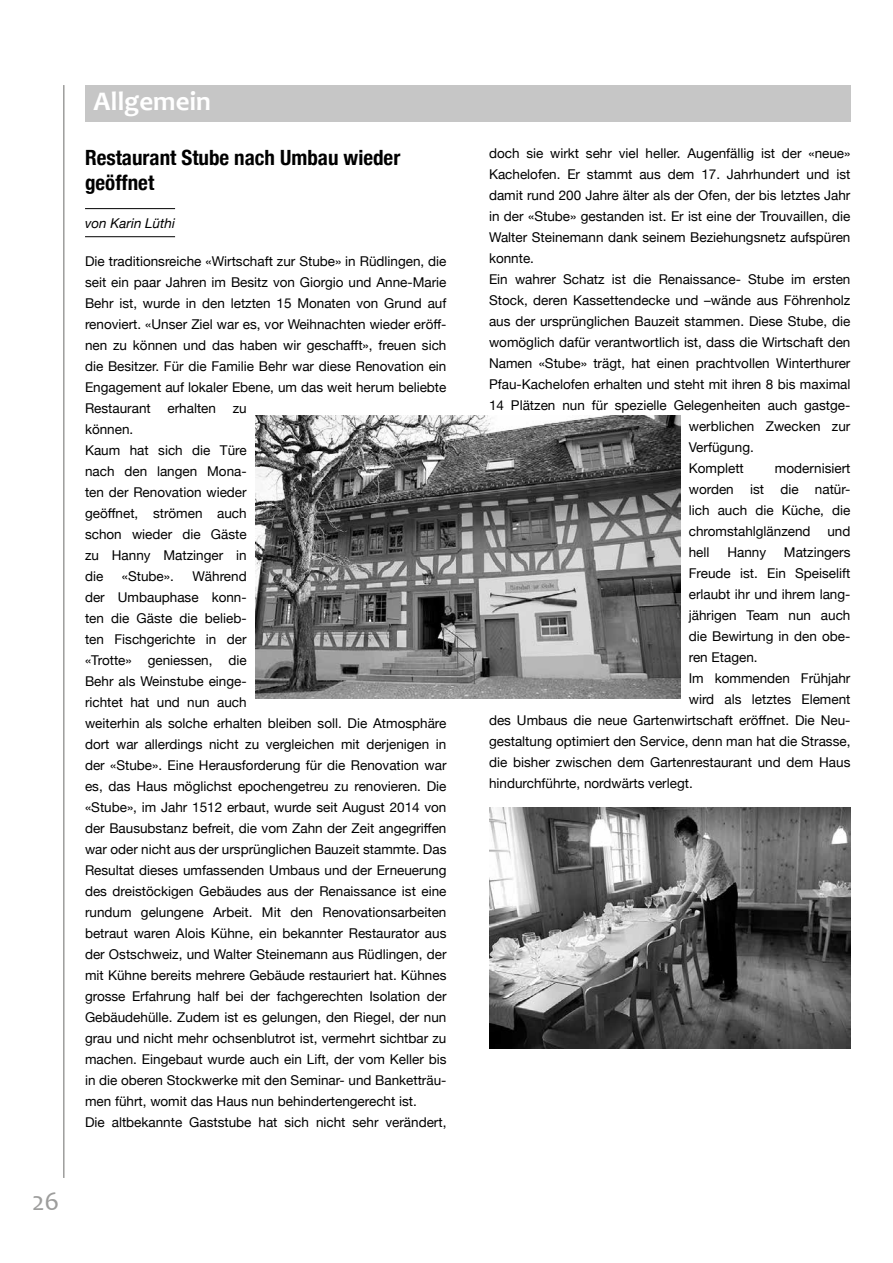
<style>
.page{position:relative;width:893px;height:1263px;background:#fff}
.page>*{position:absolute;margin:0;border:0;box-sizing:border-box;transform-origin:0 0}
.t1{font:700 27px "Candara";color:#fff}
.t2{font:27px "Candara";color:#9d9d9c}
.t3{font:700 condensed 21px/25.2px "Helvetica Neue";color:#000}
.t4{font:13.5px/21px "Helvetica Neue";color:#000}
.t5{font:italic 13.5px "Helvetica Neue";color:#000}
</style>
<div class="page">
<hr style="left:63px;top:85px;width:2px;height:1093px;background:#9d9d9c">
<div style="left:85px;top:85px;width:765px;height:36px;background:#c6c6c6"></div>
<hr style="left:85px;top:208px;width:90px;height:1px;background:#000">
<hr style="left:85px;top:236px;width:90px;height:1px;background:#000">
<img style="left:489px;top:807px;width:362px;height:241px">
<img style="left:255px;top:415px;width:425px;height:284px">
<h1 class="t2" style="left:32px;top:1185px;width:29px">26</h1>
<h1 class="t1" style="left:94px;top:84px;width:119px">Allgemein</h1>
<h2 class="t3" style="left:85px;top:143px;width:317px">Restaurant Stube nach Umbau wieder geöffnet</h2>
<p class="t5" style="left:85px;top:213px;width:92px">von Karin Lüthi</p>
<p class="t4" style="left:85px;top:251px;width:363px">Die traditionsreiche «Wirtschaft zur Stube» in Rüdlingen, die seit ein paar Jahren im Besitz von Giorgio und Anne-Marie Behr ist, wurde in den letzten 15 Monaten von Grund auf renoviert. «Unser Ziel war es, vor Weihnachten wieder eröff&shy;nen zu können und das haben wir geschafft», freuen sich die Besitzer. Für die Familie Behr war diese Renovation ein Engagement auf lokaler Ebene, um das weit herum beliebte Restaurant erhalten zu<br>können.<br>Kaum hat sich die Türe<br>nach den langen Mona-<br>ten der Renovation wieder<br>geöffnet, strömen auch<br>schon wieder die Gäste<br>zu Hanny Matzinger in<br>die</p>
<p class="t4" style="left:122px;top:567px;width:54px">«Stube».</p>
<p class="t4" style="left:85px;top:567px;width:363px;text-indent:107px">Während<br>der Umbauphase konn-<br>ten die Gäste die belieb-<br>ten Fischgerichte in der<br>«Trotte» geniessen, die<br>Behr als Weinstube einge-<br>richtet hat und nun auch<br>weiterhin als solche erhalten bleiben soll. Die Atmosphäre dort war allerdings nicht zu vergleichen mit derjenigen in der «Stube». Eine Herausforderung für die Renovation war es, das Haus möglichst epochengetreu zu renovieren. Die «Stube», im Jahr 1512 erbaut, wurde seit August 2014 von der Bausubstanz befreit, die vom Zahn der Zeit angegriffen war oder nicht aus der ursprünglichen Bauzeit stammte. Das Resultat dieses umfassenden Umbaus und der Erneuerung des dreistöckigen Gebäudes aus der Renaissance ist eine rundum gelungene Arbeit. Mit den Renovationsarbeiten betraut waren Alois Kühne, ein bekannter Restaurator aus der Ostschweiz, und Walter Steinemann aus Rüdlingen, der mit Kühne bereits mehrere Gebäude restauriert hat. Kühnes grosse Erfahrung half bei der fachgerechten Isolation der Gebäudehülle. Zudem ist es gelungen, den Riegel, der nun grau und nicht mehr ochsenblutrot ist, vermehrt sichtbar zu machen. Eingebaut wurde auch ein Lift, der vom Keller bis in die oberen Stockwerke mit den Seminar- und Banketträu&shy;men führt, womit das Haus nun behindertengerecht ist.<br>Die altbekannte Gaststube hat sich nicht sehr verändert,</p>
<p class="t4" style="left:489px;top:143px;width:363px">doch sie wirkt sehr viel heller. Augenfällig ist der «neue»</p>
<p class="t4" style="left:489px;top:164px;width:363px">Kachelofen. Er stammt aus dem 17. Jahrhundert und ist</p>
<p class="t4" style="left:489px;top:185px;width:363px">damit rund 200 Jahre älter als der Ofen, der bis letztes Jahr</p>
<p class="t4" style="left:489px;top:206px;width:363px">in der «Stube» gestanden ist. Er ist eine der Trouvaillen, die</p>
<p class="t4" style="left:489px;top:227px;width:363px">Walter Steinemann dank seinem Beziehungsnetz aufspüren</p>
<p class="t4" style="left:489px;top:248px;width:47px">konnte.</p>
<p class="t4" style="left:489px;top:269px;width:363px">Ein wahrer Schatz ist die Renaissance- Stube im ersten</p>
<p class="t4" style="left:489px;top:290px;width:363px">Stock, deren Kassettendecke und –wände aus Föhrenholz</p>
<p class="t4" style="left:489px;top:311px;width:363px">aus der ursprünglichen Bauzeit stammen. Diese Stube, die</p>
<p class="t4" style="left:489px;top:332px;width:363px">womöglich dafür verantwortlich ist, dass die Wirtschaft den</p>
<p class="t4" style="left:489px;top:353px;width:363px">Namen «Stube» trägt, hat einen prachtvollen Winterthurer</p>
<p class="t4" style="left:489px;top:374px;width:363px">Pfau-Kachelofen erhalten und steht mit ihren 8 bis maximal</p>
<p class="t4" style="left:489px;top:395px;width:363px">14 Plätzen nun für spezielle Gelegenheiten auch gastge-</p>
<p class="t4" style="left:689px;top:416px;width:163px">werblichen Zwecken zur</p>
<p class="t4" style="left:689px;top:437px;width:67px">Verfügung.</p>
<p class="t4" style="left:689px;top:458px;width:57px">Komplett</p>
<p class="t4" style="left:689px;top:458px;width:163px;text-align:justify;text-indent:86px">modernisiert worden ist die natür&shy;lich auch die Küche, die chromstahlglänzend und hell</p>
<p class="t4" style="left:727px;top:542px;width:40px">Hanny</p>
<p class="t4" style="left:784px;top:542px;width:68px">Matzingers</p>
<p class="t4" style="left:689px;top:563px;width:163px">Freude ist. Ein Speiselift</p>
<p class="t4" style="left:689px;top:584px;width:163px">erlaubt ihr und ihrem lang-</p>
<p class="t4" style="left:689px;top:605px;width:163px">jährigen Team nun auch</p>
<p class="t4" style="left:689px;top:626px;width:163px">die Bewirtung in den obe-</p>
<p class="t4" style="left:689px;top:647px;width:70px">ren Etagen.</p>
<p class="t4" style="left:689px;top:668px;width:163px">Im kommenden Frühjahr</p>
<p class="t4" style="left:689px;top:689px;width:163px">wird als letztes Element</p>
<p class="t4" style="left:489px;top:710px;width:363px">des Umbaus die neue Gartenwirtschaft eröffnet. Die Neu-</p>
<p class="t4" style="left:489px;top:731px;width:363px">gestaltung optimiert den Service, denn man hat die Strasse,</p>
<p class="t4" style="left:489px;top:752px;width:363px">die bisher zwischen dem Gartenrestaurant und dem Haus</p>
<p class="t4" style="left:489px;top:773px;width:205px">hindurchführte, nordwärts verlegt.</p>
</div>
